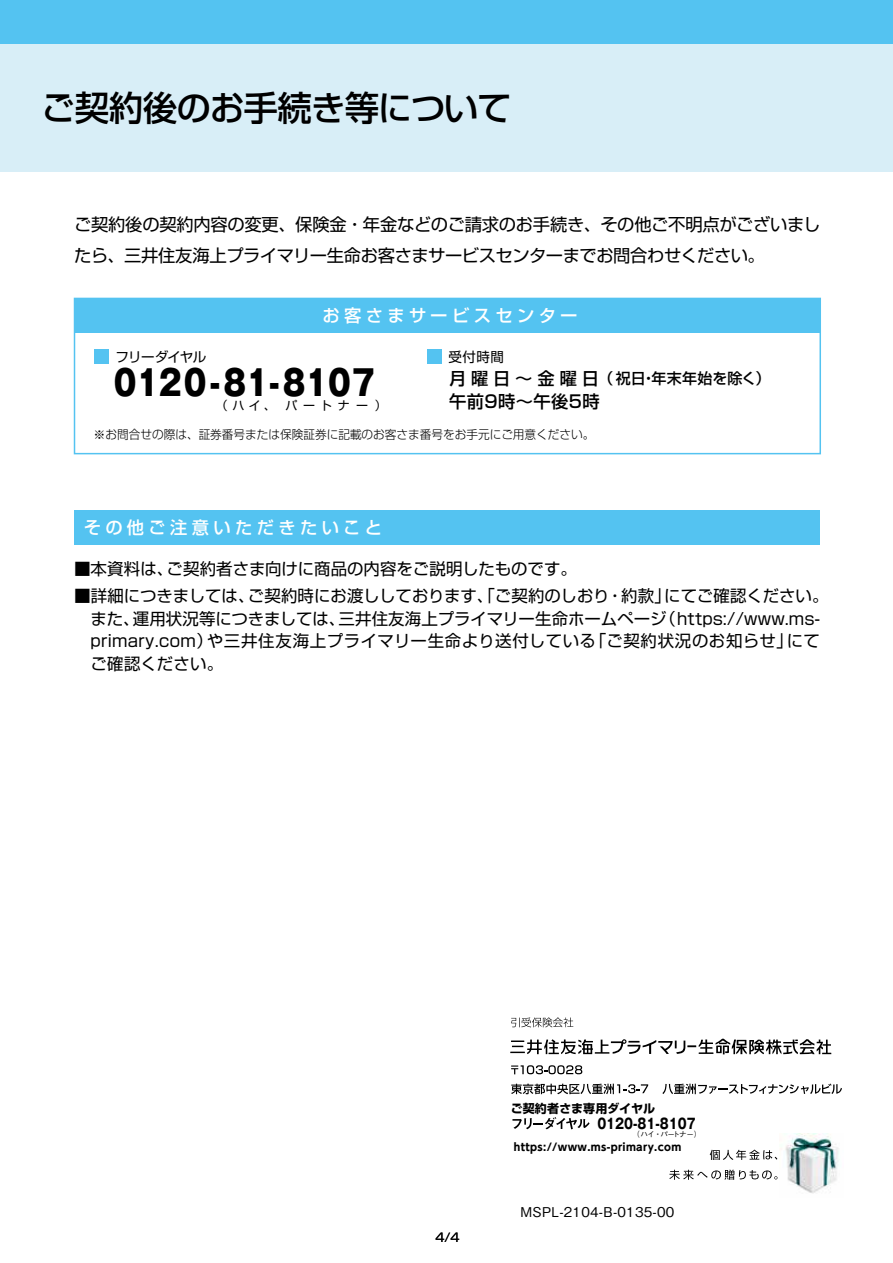
<style>
.page{position:relative;width:893px;height:1263px;background:#fff}
.page>*{position:absolute;margin:0;border:0;box-sizing:border-box;transform-origin:0 0}
.t1{font:500 34.65px "Shin Go";letter-spacing:-.03em;color:#000}
.t2{font:800 34.5px "Gothic MB101 Pro";letter-spacing:.005em;color:#000;scale:.87 1}
.t3{font:17.25px/31.2px "Shin Go";letter-spacing:-.02em;color:#000}
.t4{font:500 17.25px "Shin Go";letter-spacing:.25em;color:#fff}
.t5{font:500 17.25px "Shin Go Pro";letter-spacing:.025em;color:#000}
.t6{font:16.5px/22.5px "Shin Go";letter-spacing:.005em;color:#000}
.t7{font:500 15px "Shin Go Pro";letter-spacing:.01em;color:#000}
.t8{font:700 14.25px "Gothic MB101 Pro";color:#000;scale:.83 1}
.t9{font:500 13.5px "Gothic BBB Pro";letter-spacing:.02em;color:#000}
.t10{font:13.5px "Shin Go Pro";letter-spacing:-.055em;color:#000}
.t11{font:13.5px "Shin Go Pro";letter-spacing:-.035em;color:#000}
.t12{font:300 12px "Shin Go";color:#000}
.t13{font:12px "Shin Go Pro";letter-spacing:.47em;color:#000}
.t14{font:700 12px "Shin Go Pro";letter-spacing:.01em;color:#000}
.t15{font:700 10.5px "UD Shin Go Pro";letter-spacing:.03em;color:#000}
.t16{font:500 7.5px "Gothic BBB Pro";letter-spacing:-.055em;color:#000}
.s1{font-size:17.25px}
</style>
<div class="page">
<div style="left:0;top:44px;width:893px;height:128px;background:#d8eef7"></div>
<div style="left:0;top:0;width:893px;height:44px;background:#54c3f1"></div>
<div style="left:75px;top:298px;width:745px;height:35px;background:#54c3f1"></div>
<div style="left:75px;top:510px;width:745px;height:35px;background:#54c3f1"></div>
<div style="left:74px;top:298px;width:747px;height:156px;border:2px solid #54c3f1"></div>
<div style="left:94px;top:349px;width:15px;height:15px;background:#54c3f1"></div>
<div style="left:427px;top:349px;width:15px;height:15px;background:#54c3f1"></div>
<svg style="left:511px;top:1017px;width:62px;height:10px"></svg>
<svg style="left:511px;top:1084px;width:137px;height:10px"></svg>
<svg style="left:662px;top:1083px;width:180px;height:11px"></svg>
<svg style="left:511px;top:1065px;width:71px;height:9px"></svg>
<svg style="left:512px;top:1117px;width:78px;height:12px"></svg>
<svg style="left:510px;top:1039px;width:321px;height:15px"></svg>
<img style="left:785px;top:1133px;width:54px;height:61px">
<svg style="left:710px;top:1150px;width:67px;height:10px"></svg>
<svg style="left:669px;top:1169px;width:108px;height:11px"></svg>
<h1 class="t1" style="left:41px;top:85px;width:472px">ご契約後のお手続き等について</h1>
<p class="t3" style="left:74px;top:208px;width:748px">ご契約後の契約内容の変更、保険金・年金などのご請求のお手続き、その他ご不明点がございましたら、三井住友海上プライマリー生命お客さまサービスセンターまでお問合わせください。</p>
<p class="t4" style="left:322px;top:304px;width:257px">お客さまサービスセンター</p>
<p class="t10" style="left:116px;top:346px;width:92px">フリーダイヤル</p>
<p class="t11" style="left:449px;top:346px;width:57px">受付時間</p>
<p class="t13" style="left:216px;top:396px;width:173px">（ハイ、 パートナー）</p>
<h2 class="t2" style="left:114px;top:354px;width:302px">0120-81-8107</h2>
<p class="t12" style="left:94px;top:427px;width:502px">※お問合せの際は、証券番号または保険証券に記載のお客さま番号をお手元にご用意ください。</p>
<p class="t7" style="left:449px;top:366px;width:323px"><span class="s1">月曜日〜金曜日</span>（祝日・年末年始を除く）</p>
<p class="t5" style="left:449px;top:387px;width:152px">午前9時〜午後5時</p>
<p class="t4" style="left:84px;top:516px;width:300px">その他ご注意いただきたいこと</p>
<p class="t6" style="left:74px;top:556px;width:504px">■本資料は、ご契約者さま向けに商品の内容をご説明したものです。</p>
<p class="t6" style="left:90px;top:584px;width:740px;text-indent:-16px">■詳細につきましては、ご契約時にお渡ししております、「ご契約のしおり・約款」にてご確認ください。また、運用状況等につきましては、三井住友海上プライマリー生命ホームページ（https://www.ms&shy;primary.com）や三井住友海上プライマリー生命より送付している「ご契約状況のお知らせ」にてご確認ください。</p>
<p class="t14" style="left:511px;top:1099px;width:146px">ご契約者さま専用ダイヤル</p>
<p class="t8" style="left:597px;top:1112px;width:120px">0120-81-8107</p>
<p class="t16" style="left:633px;top:1128px;width:70px">（ハイ ・パートナー）</p>
<p class="t15" style="left:514px;top:1138px;width:169px">https://www.ms-primary.com</p>
<p class="t13" style="left:435px;top:1227px;width:26px">4/4</p>
<p class="t9" style="left:520px;top:1201px;width:155px">MSPL-2104-B-0135-00</p>
</div>
